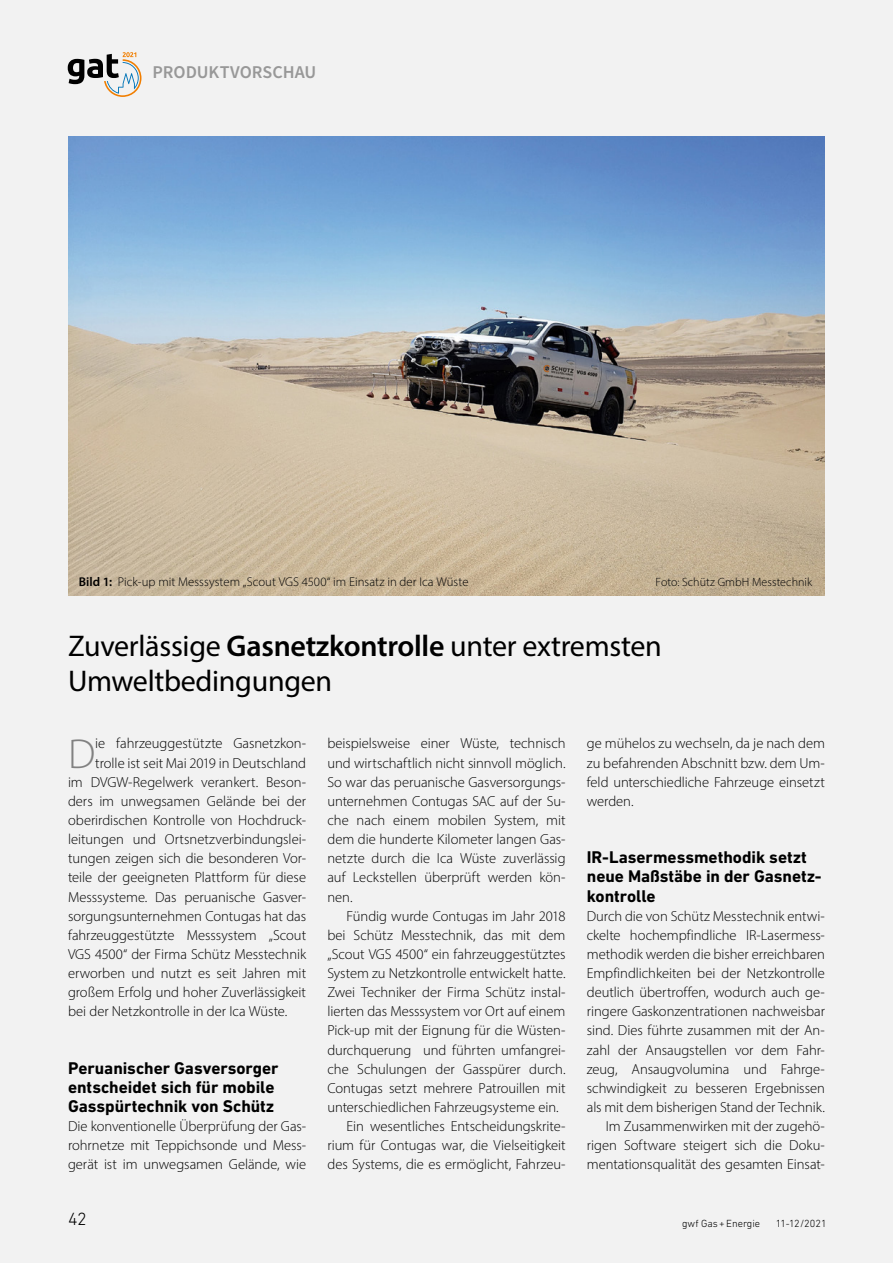
<style>
.page{position:relative;width:893px;height:1263px;background:#f2f2f2}
.page>*{position:absolute;margin:0;border:0;box-sizing:border-box;transform-origin:0 0}
.WA_Fließtext_Initial{font:300 42.15px "Myriad Pro";color:#818181}
.WA_Headline_J_1{font:30px/34.5px "Myriad Pro";letter-spacing:-.01em;color:#000}
.t1{font:600 18px "Source Sans Pro";color:#989898}
.t2{font:300 18px "DIN Next LT Pro";color:#000}
.WA_Subline_1{font:700 17.25px/19.2px "DIN Next LT Pro";color:#000}
.WA_Fließtext{font:300 14.55px/19.2px "Myriad Pro";letter-spacing:-.005em;color:#000;text-align:justify}
.WA_Fließtext_Einzug{font:300 14.55px/19.2px "Myriad Pro";letter-spacing:-.005em;color:#000;text-align:justify}
.WA_Fließtext_Initial-2{font:300 14.55px "Myriad Pro";letter-spacing:-.005em;color:#000}
.WA_BildTabellenUnter{font:300 12.75px "Myriad Pro";color:#000}
.WA_BildTabellenUnter-2{font:300 12px "Myriad Pro";color:#000}
.t3{font:300 10.5px "DIN Next LT Pro";color:#000}
.s1{font-weight:600}
</style>
<div class="page">
<svg style="left:68px;top:52px;width:73px;height:45px"></svg>
<img style="left:68px;top:136px;width:757px;height:459px">
<p class="t1" style="left:153px;top:60px;width:165px">PRODUKTVORSCHAU</p>
<p class="WA_BildTabellenUnter" style="left:79px;top:574px;width:391px"><span class="s1">Bild 1:</span> Pick-up mit Messsystem „Scout VGS 4500“ im Einsatz in der Ica Wüste</p>
<p class="WA_BildTabellenUnter-2" style="left:656px;top:574px;width:158px">Foto: Schütz GmbH Messtechnik</p>
<p class="WA_Headline_J_1" style="left:68px;top:628px;width:595px">Zuverlässige <span class="s1">Gasnetzkontrolle</span> unter extremsten<br>Umweltbedingungen</p>
<p class="WA_Fließtext_Initial" style="left:68px;top:728px;width:29px">D</p>
<p class="WA_Fließtext_Initial-2" style="left:95px;top:735px;width:212px">ie fahrzeuggestützte Gasnetzkon-</p>
<p class="WA_Fließtext_Initial-2" style="left:95px;top:754px;width:212px">trolle ist seit Mai 2019 in Deutschland</p>
<p class="WA_Fließtext_Initial-2" style="left:68px;top:773px;width:240px">im DVGW-Regelwerk verankert. Beson-</p>
<p class="WA_Fließtext_Initial-2" style="left:68px;top:792px;width:240px">ders im unwegsamen Gelände bei der</p>
<p class="WA_Fließtext_Initial-2" style="left:68px;top:811px;width:240px">oberirdischen Kontrolle von Hochdruck-</p>
<p class="WA_Fließtext_Initial-2" style="left:68px;top:830px;width:240px">leitungen und Ortsnetzverbindungslei-</p>
<p class="WA_Fließtext_Initial-2" style="left:68px;top:850px;width:240px">tungen zeigen sich die besonderen Vor-</p>
<p class="WA_Fließtext_Initial-2" style="left:68px;top:869px;width:240px">teile der geeigneten Plattform für diese</p>
<p class="WA_Fließtext_Initial-2" style="left:68px;top:888px;width:240px">Messsysteme. Das peruanische Gasver-</p>
<p class="WA_Fließtext_Initial-2" style="left:68px;top:907px;width:240px">sorgungsunternehmen Contugas hat das</p>
<p class="WA_Fließtext_Initial-2" style="left:68px;top:926px;width:240px">fahrzeuggestützte Messsystem „Scout</p>
<p class="WA_Fließtext_Initial-2" style="left:68px;top:945px;width:240px">VGS 4500“ der Firma Schütz Messtechnik</p>
<p class="WA_Fließtext_Initial-2" style="left:68px;top:964px;width:240px">erworben und nutzt es seit Jahren mit</p>
<p class="WA_Fließtext_Initial-2" style="left:68px;top:983px;width:240px">großem Erfolg und hoher Zuverlässigkeit</p>
<p class="WA_Fließtext_Initial-2" style="left:68px;top:1003px;width:221px">bei der Netzkontrolle in der Ica Wüste.</p>
<p class="WA_Subline_1" style="left:68px;top:1058px;width:212px">Peruanischer Gasversorger entscheidet sich für mobile<br>Gasspürtechnik von Schütz</p>
<p class="WA_Fließtext" style="left:68px;top:1116px;width:240px">Die konventionelle Überprüfung der Gas&shy;rohrnetze mit Teppichsonde und Mess&shy;gerät ist im unwegsamen Gelände, wie</p>
<p class="WA_Fließtext" style="left:327px;top:734px;width:240px">beispielsweise einer Wüste, technisch und wirtschaftlich nicht sinnvoll möglich.<br>So war das peruanische Gasversorgungs&shy;unternehmen Contugas SAC auf der Su&shy;che nach einem mobilen System, mit dem die hunderte Kilometer langen Gas&shy;netzte durch die Ica Wüste zuverlässig auf Leckstellen überprüft werden kön&shy;nen.</p>
<p class="WA_Fließtext_Einzug" style="left:327px;top:906px;width:240px;text-indent:19px">Fündig wurde Contugas im Jahr 2018 bei Schütz Messtechnik, das mit dem „Scout VGS 4500“ ein fahrzeuggestütztes System zu Netzkontrolle entwickelt hatte.<br>Zwei Techniker der Firma Schütz instal&shy;lierten das Messsystem vor Ort auf einem Pick-up mit der Eignung für die Wüsten&shy;durchquerung und führten umfangrei&shy;che Schulungen der Gasspürer durch.<br>Contugas setzt mehrere Patrouillen mit unterschiedlichen Fahrzeugsysteme ein.</p>
<p class="WA_Fließtext_Einzug" style="left:327px;top:1116px;width:240px;text-indent:19px">Ein wesentliches Entscheidungskrite&shy;rium für Contugas war, die Vielseitigkeit des Systems, die es ermöglicht, Fahrzeu-</p>
<p class="WA_Fließtext_Einzug" style="left:587px;top:734px;width:240px">ge mühelos zu wechseln, da je nach dem zu befahrenden Abschnitt bzw. dem Um&shy;feld unterschiedliche Fahrzeuge einsetzt werden.</p>
<p class="WA_Subline_1" style="left:587px;top:848px;width:236px">IR-Lasermessmethodik setzt neue Maßstäbe in der Gasnetz&shy;kontrolle</p>
<p class="WA_Fließtext" style="left:587px;top:906px;width:240px">Durch die von Schütz Messtechnik entwi&shy;ckelte hochempfindliche IR-Lasermess&shy;methodik werden die bisher erreichbaren Empfindlichkeiten bei der Netzkontrolle deutlich übertroffen, wodurch auch ge&shy;ringere Gaskonzentrationen nachweisbar sind. Dies führte zusammen mit der An&shy;zahl der Ansaugstellen vor dem Fahr&shy;zeug, Ansaugvolumina und Fahrge&shy;schwindigkeit zu besseren Ergebnissen als mit dem bisherigen Stand der Technik.</p>
<p class="WA_Fließtext_Einzug" style="left:587px;top:1116px;width:240px;text-indent:19px">Im Zusammenwirken mit der zugehö&shy;rigen Software steigert sich die Doku&shy;mentationsqualität des gesamten Einsat-</p>
<p class="t2" style="left:68px;top:1209px;width:20px">42</p>
<p class="t3" style="left:682px;top:1217px;width:80px">gwf Gas+Energie</p>
<p class="t3" style="left:776px;top:1217px;width:52px">11-12/2021</p>
</div>
